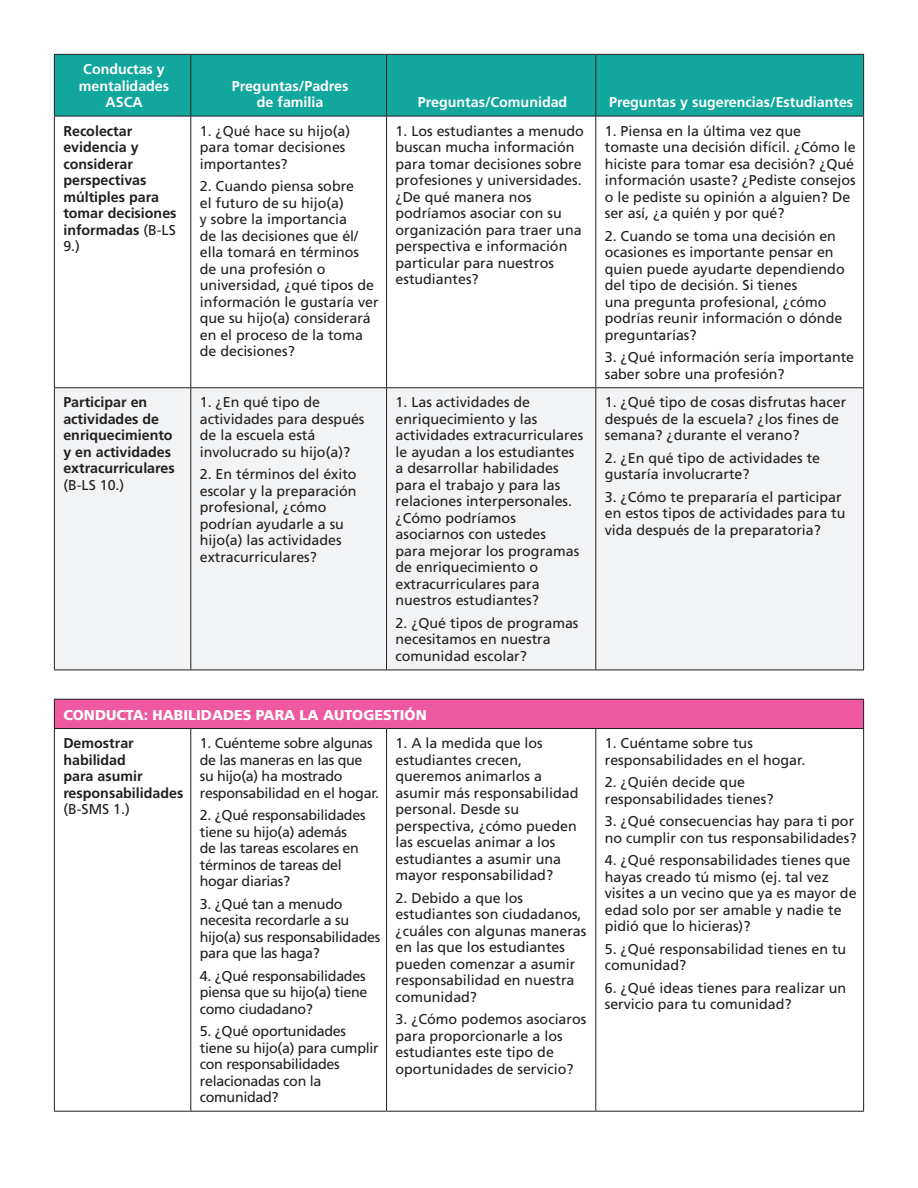
<style>
.page{position:relative;width:918px;height:1188px;background:#fff}
.page>*{position:absolute;margin:0;border:0;box-sizing:border-box;transform-origin:0 0}
.t1{font:14.25px/16.5px "Frutiger";color:#231f20}
.t2{font:14.25px/16.5px "Frutiger";letter-spacing:-.02em;color:#231f20}
.t3{font:700 14.25px/16.5px "Frutiger";color:#231f20}
.t4{font:700 14.25px/16.5px "Frutiger";color:#fff;text-align:center}
.t5{font:900 14.25px "Frutiger";color:#fff}
.s1{font-weight:400}
</style>
<div class="page">
<div style="left:55px;top:55px;width:808px;height:61px;background:#12a79d"></div>
<div style="left:55px;top:388px;width:808px;height:282px;background:#f2f3f4"></div>
<div style="left:54px;top:699px;width:810px;height:30px;background:#ef59a1"></div>
<hr style="left:54px;top:54px;width:137px;height:1px;background:#231f20">
<hr style="left:54px;top:55px;width:1px;height:61px;background:#231f20">
<hr style="left:191px;top:54px;width:196px;height:1px;background:#231f20">
<hr style="left:190px;top:55px;width:1px;height:61px;background:#231f20">
<hr style="left:387px;top:54px;width:209px;height:1px;background:#231f20">
<hr style="left:386px;top:55px;width:1px;height:61px;background:#231f20">
<hr style="left:596px;top:54px;width:268px;height:1px;background:#231f20">
<hr style="left:595px;top:55px;width:1px;height:61px;background:#231f20">
<hr style="left:863px;top:55px;width:1px;height:61px;background:#231f20">
<hr style="left:54px;top:116px;width:137px;height:1px;background:#231f20">
<hr style="left:54px;top:116px;width:1px;height:271px;background:#231f20">
<hr style="left:191px;top:116px;width:196px;height:1px;background:#231f20">
<hr style="left:190px;top:116px;width:1px;height:271px;background:#231f20">
<hr style="left:387px;top:116px;width:209px;height:1px;background:#231f20">
<hr style="left:386px;top:116px;width:1px;height:271px;background:#231f20">
<hr style="left:596px;top:116px;width:268px;height:1px;background:#231f20">
<hr style="left:595px;top:116px;width:1px;height:271px;background:#231f20">
<hr style="left:863px;top:116px;width:1px;height:271px;background:#231f20">
<hr style="left:54px;top:387px;width:137px;height:1px;background:#231f20">
<hr style="left:54px;top:388px;width:1px;height:282px;background:#231f20">
<hr style="left:191px;top:387px;width:196px;height:1px;background:#231f20">
<hr style="left:190px;top:388px;width:1px;height:282px;background:#231f20">
<hr style="left:387px;top:387px;width:209px;height:1px;background:#231f20">
<hr style="left:386px;top:388px;width:1px;height:282px;background:#231f20">
<hr style="left:596px;top:387px;width:268px;height:1px;background:#231f20">
<hr style="left:595px;top:388px;width:1px;height:282px;background:#231f20">
<hr style="left:863px;top:388px;width:1px;height:282px;background:#231f20">
<hr style="left:54px;top:670px;width:137px;height:1px;background:#231f20">
<hr style="left:191px;top:670px;width:196px;height:1px;background:#231f20">
<hr style="left:387px;top:670px;width:209px;height:1px;background:#231f20">
<hr style="left:596px;top:670px;width:268px;height:1px;background:#231f20">
<hr style="left:54px;top:699px;width:137px;height:1px;background:#231f20">
<svg style="left:54px;top:700px;width:1px;height:28px"></svg>
<hr style="left:191px;top:699px;width:196px;height:1px;background:#231f20">
<hr style="left:387px;top:699px;width:209px;height:1px;background:#231f20">
<hr style="left:596px;top:699px;width:268px;height:1px;background:#231f20">
<svg style="left:863px;top:700px;width:1px;height:28px"></svg>
<hr style="left:54px;top:728px;width:137px;height:1px;background:#231f20">
<hr style="left:54px;top:729px;width:1px;height:382px;background:#231f20">
<hr style="left:191px;top:728px;width:196px;height:1px;background:#231f20">
<hr style="left:190px;top:729px;width:1px;height:382px;background:#231f20">
<hr style="left:387px;top:728px;width:209px;height:1px;background:#231f20">
<hr style="left:386px;top:729px;width:1px;height:382px;background:#231f20">
<hr style="left:596px;top:728px;width:268px;height:1px;background:#231f20">
<hr style="left:595px;top:729px;width:1px;height:382px;background:#231f20">
<hr style="left:863px;top:729px;width:1px;height:382px;background:#231f20">
<hr style="left:54px;top:1111px;width:137px;height:1px;background:#231f20">
<hr style="left:191px;top:1111px;width:196px;height:1px;background:#231f20">
<hr style="left:387px;top:1111px;width:209px;height:1px;background:#231f20">
<hr style="left:596px;top:1111px;width:268px;height:1px;background:#231f20">
<p class="t4" style="left:79px;top:61px;width:92px">Conductas y mentalidades<br>ASCA</p>
<p class="t4" style="left:232px;top:77px;width:118px">Preguntas/Padres de familia</p>
<p class="t3" style="left:63px;top:123px;width:115px">Recolectar evidencia y considerar perspectivas múltiples para tomar decisiones informadas <span class="s1">(B-LS<br>9.)</span></p>
<p class="t1" style="left:200px;top:123px;width:152px">1. ¿Qué hace su hijo(a) para tomar decisiones importantes?</p>
<p class="t1" style="left:200px;top:178px;width:180px">2. Cuando piensa sobre<br>el futuro de su hijo(a)<br>y sobre la importancia<br>de las decisiones que él/ ella tomará en términos de una profesión o universidad, ¿qué tipos de información le gustaría ver que su hijo(a) considerará en el proceso de la toma de decisiones?</p>
<p class="t3" style="left:63px;top:394px;width:113px">Participar en actividades de enriquecimiento y en actividades extracurriculares <span class="s1">(B-LS 10.)</span></p>
<p class="t1" style="left:200px;top:394px;width:166px">1. ¿En qué tipo de actividades para después de la escuela está involucrado su hijo(a)?</p>
<p class="t1" style="left:200px;top:466px;width:158px">2. En términos del éxito escolar y la preparación profesional, ¿cómo podrían ayudarle a su hijo(a) las actividades extracurriculares?</p>
<p class="t4" style="left:418px;top:94px;width:151px">Preguntas/Comunidad</p>
<p class="t4" style="left:609px;top:94px;width:246px">Preguntas y sugerencias/Estudiantes</p>
<p class="t1" style="left:396px;top:123px;width:190px">1. Los estudiantes a menudo buscan mucha información para tomar decisiones sobre profesiones y universidades. ¿De qué manera nos podríamos asociar con su organización para traer una perspectiva e información particular para nuestros estudiantes?</p>
<p class="t1" style="left:605px;top:123px;width:253px">1. Piensa en la última vez que tomaste una decisión difícil. ¿Cómo le hiciste para tomar esa decisión? ¿Qué información usaste? ¿Pediste consejos o le pediste su opinión a alguien? De ser así, ¿a quién y por qué?</p>
<p class="t1" style="left:605px;top:228px;width:241px">2. Cuando se toma una decisión en ocasiones es importante pensar en quien puede ayudarte dependiendo del tipo de decisión. Si tienes<br>una pregunta profesional, ¿cómo podrías reunir información o dónde preguntarías?</p>
<p class="t1" style="left:605px;top:349px;width:251px">3. ¿Qué información sería importante saber sobre una profesión?</p>
<p class="t1" style="left:396px;top:394px;width:189px">1. Las actividades de enriquecimiento y las actividades extracurriculares le ayudan a los estudiantes a desarrollar habilidades para el trabajo y para las relaciones interpersonales. ¿Cómo podríamos asociarnos con ustedes<br>para mejorar los programas de enriquecimiento o extracurriculares para nuestros estudiantes?</p>
<p class="t1" style="left:396px;top:615px;width:184px">2. ¿Qué tipos de programas necesitamos en nuestra comunidad escolar?</p>
<p class="t1" style="left:605px;top:394px;width:243px">1. ¿Qué tipo de cosas disfrutas hacer después de la escuela? ¿los fines de semana? ¿durante el verano?</p>
<p class="t1" style="left:605px;top:450px;width:217px">2. ¿En qué tipo de actividades te gustaría involucrarte?</p>
<p class="t1" style="left:605px;top:489px;width:242px">3. ¿Cómo te prepararía el participar en estos tipos de actividades para tu vida después de la preparatoria?</p>
<p class="t5" style="left:63px;top:706px;width:365px">CONDUCTA: HABILIDADES PARA LA AUTOGESTIÓN</p>
<p class="t3" style="left:63px;top:735px;width:122px">Demostrar habilidad<br>para asumir responsabilidades <span class="s1">(B-SMS 1.)</span></p>
<p class="t2" style="left:200px;top:735px;width:181px">1. Cuénteme sobre algunas de las maneras en las que su hijo(a) ha mostrado responsabilidad en el hogar.</p>
<p class="t1" style="left:396px;top:735px;width:184px">1. A la medida que los estudiantes crecen, queremos animarlos a asumir más responsabilidad personal. Desde su perspectiva, ¿cómo pueden las escuelas animar a los estudiantes a asumir una mayor responsabilidad?</p>
<p class="t1" style="left:396px;top:890px;width:192px">2. Debido a que los estudiantes son ciudadanos, ¿cuáles con algunas maneras en las que los estudiantes pueden comenzar a asumir responsabilidad en nuestra comunidad?</p>
<p class="t1" style="left:396px;top:1011px;width:192px">3. ¿Cómo podemos asociaros para proporcionarle a los estudiantes este tipo de oportunidades de servicio?</p>
<p class="t2" style="left:200px;top:807px;width:167px">2. ¿Qué responsabilidades tiene su hijo(a) además de las tareas escolares en términos de tareas del hogar diarias?</p>
<p class="t2" style="left:200px;top:896px;width:182px">3. ¿Qué tan a menudo necesita recordarle a su hijo(a) sus responsabilidades para que las haga?</p>
<p class="t2" style="left:200px;top:968px;width:169px">4. ¿Qué responsabilidades piensa que su hijo(a) tiene como ciudadano?</p>
<p class="t2" style="left:200px;top:1023px;width:180px">5. ¿Qué oportunidades tiene su hijo(a) para cumplir con responsabilidades relacionadas con la comunidad?</p>
<p class="t1" style="left:605px;top:735px;width:202px">1. Cuéntame sobre tus responsabilidades en el hogar.</p>
<p class="t1" style="left:605px;top:774px;width:170px">2. ¿Quién decide que responsabilidades tienes?</p>
<p class="t1" style="left:605px;top:813px;width:253px">3. ¿Qué consecuencias hay para ti por no cumplir con tus responsabilidades?</p>
<p class="t1" style="left:605px;top:852px;width:253px">4. ¿Qué responsabilidades tienes que hayas creado tú mismo (ej. tal vez visites a un vecino que ya es mayor de edad solo por ser amable y nadie te pidió que lo hicieras)?</p>
<p class="t1" style="left:605px;top:941px;width:243px">5. ¿Qué responsabilidad tienes en tu comunidad?</p>
<p class="t1" style="left:605px;top:980px;width:243px">6. ¿Qué ideas tienes para realizar un servicio para tu comunidad?</p>
</div>
